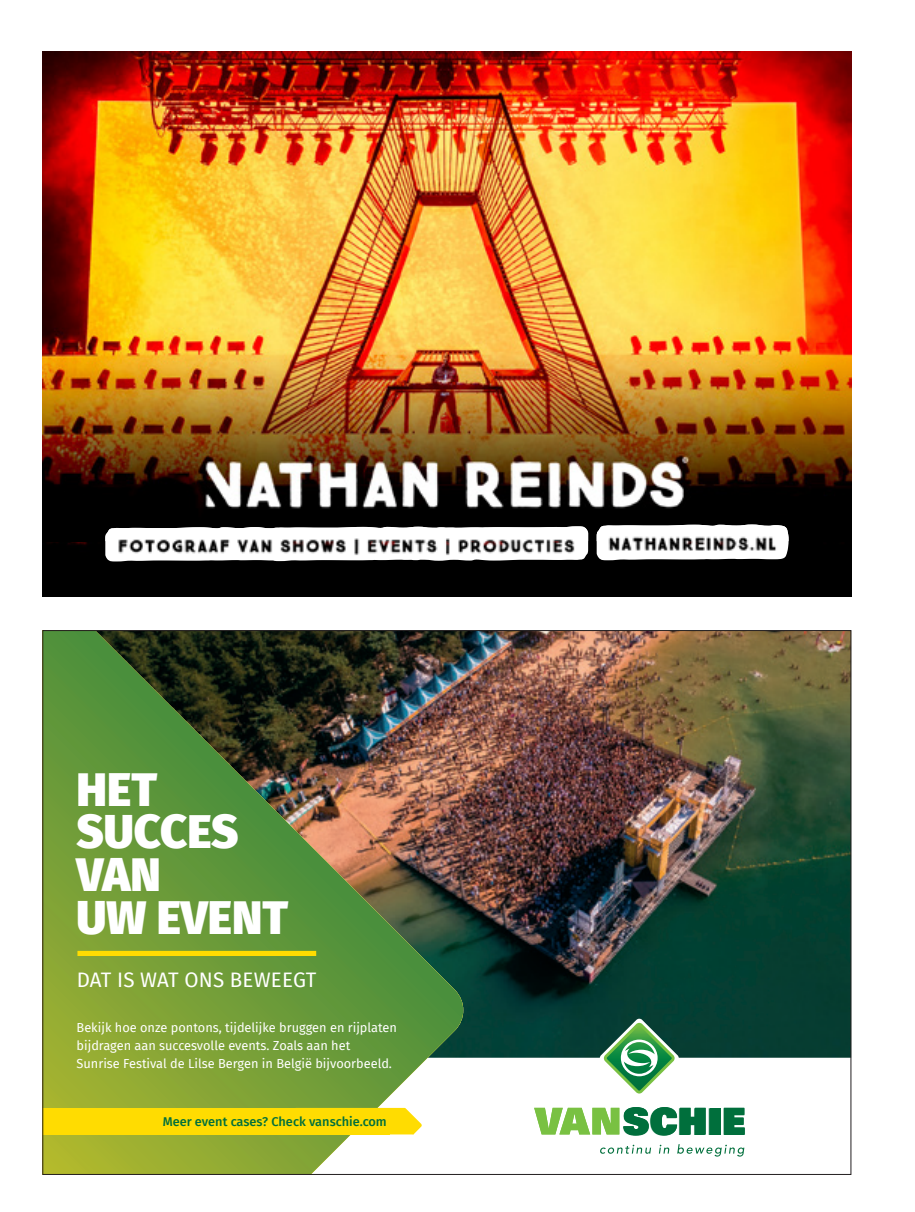
<style>
.page{position:relative;width:915px;height:1212px;background:#fff}
.page>*{position:absolute;margin:0;border:0;box-sizing:border-box;transform-origin:0 0}
.t1{font:900 46.5px/42.8px "Fira Sans";color:#fff}
.t2{font:900 36.9px "Univers";color:#006f3c}
.t3{font:20.55px "Fira Sans";letter-spacing:.01em;color:#fff}
.t4{font:12.75px/18px "Fira Sans";color:#fff}
.t5{font:500 12.75px "Fira Sans";color:#006f3c}
</style>
<div class="page">
<img style="left:43px;top:52px;width:807px;height:544px">
<img style="left:43px;top:350px;width:807px;height:191px">
<img style="left:105px;top:541px;width:471px;height:20px">
<img style="left:105px;top:526px;width:483px;height:15px">
<img style="left:596px;top:541px;width:192px;height:19px">
<img style="left:596px;top:524px;width:192px;height:17px">
<img style="left:466px;top:632px;width:382px;height:426px">
<img style="left:45px;top:632px;width:418px;height:541px">
<div style="left:77px;top:951px;width:239px;height:5px;background:#ffdc01"></div>
<svg style="left:534px;top:1107px;width:171px;height:28px"></svg>
<div style="left:709px;top:1108px;width:11px;height:26px;background:#006f3c"></div>
<svg style="left:723px;top:1108px;width:21px;height:26px"></svg>
<svg style="left:600px;top:1145px;width:51px;height:9px"></svg>
<svg style="left:659px;top:1145px;width:10px;height:8px"></svg>
<svg style="left:677px;top:1144px;width:67px;height:12px"></svg>
<svg style="left:599px;top:1018px;width:80px;height:76px"></svg>
<div style="left:43px;top:1108px;width:347px;height:26px;background:#ffdc01"></div>
<svg style="left:269px;top:1107px;width:153px;height:27px"></svg>
<p class="t1" style="left:77px;top:763px;width:213px">HET<br>SUCCES<br>VAN<br>UW EVENT</p>
<p class="t3" style="left:77px;top:964px;width:241px">DAT IS WAT ONS BEWEEGT</p>
<p class="t4" style="left:77px;top:1018px;width:322px">Bekijk hoe onze pontons, tijdelijke bruggen en rijplaten bijdragen aan succesvolle events. Zoals aan het<br>Sunrise Festival de Lilse Bergen in België bijvoorbeeld.</p>
<p class="t5" style="left:163px;top:1111px;width:225px">Meer event cases? Check vanschie.com</p>
<p class="t2" style="left:622px;top:1097px;width:124px">SCHIE</p>
</div>
